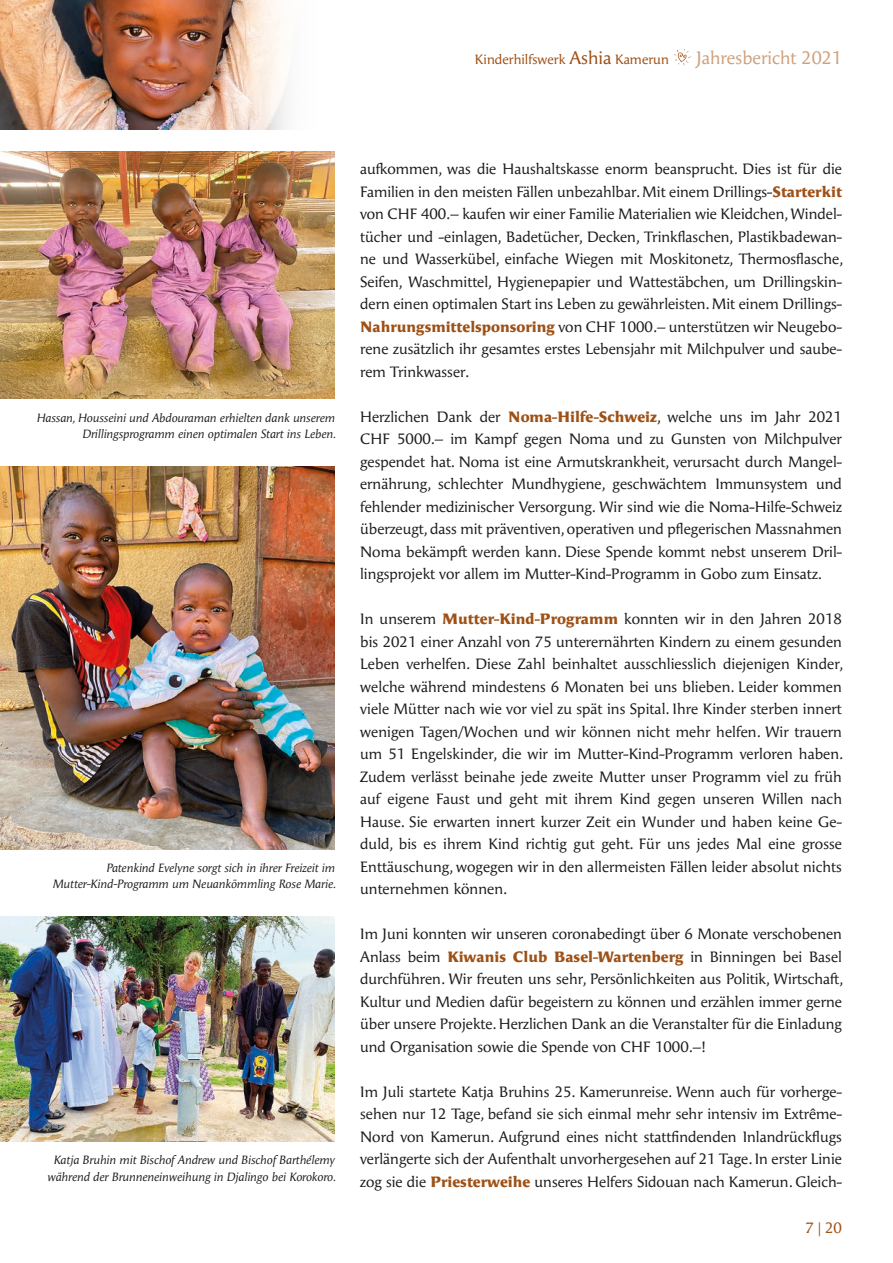
<style>
.page{position:relative;width:893px;height:1263px;background:#fff}
.page>*{position:absolute;margin:0;border:0;box-sizing:border-box;transform-origin:0 0}
.t1{font:18px "Angie Pro";color:#cfa17c}
.Grundschrift_PRO{font:15px/22.5px "Angie Pro";color:#1d1d1b;text-align:justify}
.t2{font:15px "Angie Pro";color:#9e5015}
.t3{font:13.5px "Angie Pro";color:#9e5015}
.Bildlegenden_rechtsb{font:italic 12px/16.5px "Angie Pro";color:#1d1d1b;text-align:right}
.s1{font-size:18px}
.s2{font-weight:900;color:#9e5015}
</style>
<div class="page">
<svg style="left:674px;top:49px;width:17px;height:17px"></svg>
<img style="left:0;top:0;width:287px;height:129px">
<img style="left:0;top:152px;width:335px;height:247px">
<img style="left:0;top:467px;width:335px;height:382px">
<img style="left:0;top:917px;width:335px;height:225px">
<p class="t3" style="left:475px;top:50px;width:195px">Kinderhilfswerk <span class="s1">Ashia</span> Kamerun</p>
<p class="t1" style="left:696px;top:45px;width:147px">Jahresbericht 2021</p>
<p class="Bildlegenden_rechtsb" style="left:36px;top:409px;width:301px">Hassan, Housseini und Abdouraman erhielten dank unserem<br>Drillingsprogramm einen optimalen Start ins Leben.</p>
<p class="Bildlegenden_rechtsb" style="left:53px;top:859px;width:285px">Patenkind Evelyne sorgt sich in ihrer Freizeit im<br>Mutter-Kind-Programm um Neuankömmling Rose Marie.</p>
<p class="Bildlegenden_rechtsb" style="left:47px;top:1151px;width:290px;text-align:center">Katja Bruhin mit Bischof Andrew und Bischof Barthélemy während der Brunneneinweihung in Djalingo bei Korokoro.</p>
<p class="Grundschrift_PRO" style="left:360px;top:157px;width:485px">aufkommen, was die Haushaltskasse enorm beansprucht. Dies ist für die Familien in den meisten Fällen unbezahlbar. Mit einem Drillings-<span class="s2">Starterkit </span>von CHF 400.– kaufen wir einer Familie Materialien wie Kleidchen, Windel&shy;tücher und -einlagen, Badetücher, Decken, Trinkflaschen, Plastikbadewan&shy;ne und Wasserkübel, einfache Wiegen mit Moskitonetz, Thermosflasche, Seifen, Waschmittel, Hygienepapier und Wattestäbchen, um Drillingskin&shy;dern einen optimalen Start ins Leben zu gewährleisten. Mit einem Drillings-<span class="s2">Nahrungsmittelsponsoring</span> von CHF 1000.– unterstützen wir Neugebo&shy;rene zusätzlich ihr gesamtes erstes Lebensjahr mit Milchpulver und saube&shy;rem Trinkwasser.</p>
<p class="Grundschrift_PRO" style="left:360px;top:404px;width:483px">Herzlichen Dank der <span class="s2">Noma-Hilfe-Schweiz</span>, welche uns im Jahr 2021<br>CHF 5000.– im Kampf gegen Noma und zu Gunsten von Milchpulver gespendet hat. Noma ist eine Armutskrankheit, verursacht durch Mangel&shy;ernährung, schlechter Mundhygiene, geschwächtem Immunsystem und fehlender medizinischer Versorgung. Wir sind wie die Noma-Hilfe-Schweiz überzeugt, dass mit präventiven, operativen und pflegerischen Massnahmen Noma bekämpft werden kann. Diese Spende kommt nebst unserem Dril&shy;lingsprojekt vor allem im Mutter-Kind-Programm in Gobo zum Einsatz.</p>
<p class="Grundschrift_PRO" style="left:360px;top:607px;width:485px">In unserem <span class="s2">Mutter-Kind-Programm</span> konnten wir in den Jahren 2018 bis 2021 einer Anzahl von 75 unterernährten Kindern zu einem gesunden Leben verhelfen. Diese Zahl beinhaltet ausschliesslich diejenigen Kinder, welche während mindestens 6 Monaten bei uns blieben. Leider kommen viele Mütter nach wie vor viel zu spät ins Spital. Ihre Kinder sterben innert wenigen Tagen/Wochen und wir können nicht mehr helfen. Wir trauern um 51 Engelskinder, die wir im Mutter-Kind-Programm verloren haben.<br>Zudem verlässt beinahe jede zweite Mutter unser Programm viel zu früh auf eigene Faust und geht mit ihrem Kind gegen unseren Willen nach Hause. Sie erwarten innert kurzer Zeit ein Wunder und haben keine Ge&shy;duld, bis es ihrem Kind richtig gut geht. Für uns jedes Mal eine grosse Enttäuschung, wogegen wir in den allermeisten Fällen leider absolut nichts unternehmen können.</p>
<p class="Grundschrift_PRO" style="left:360px;top:922px;width:485px">Im Juni konnten wir unseren coronabedingt über 6 Monate verschobenen Anlass beim <span class="s2">Kiwanis Club Basel-Wartenberg</span> in Binningen bei Basel durchführen. Wir freuten uns sehr, Persönlichkeiten aus Politik, Wirtschaft, Kultur und Medien dafür begeistern zu können und erzählen immer gerne über unsere Projekte. Herzlichen Dank an die Veranstalter für die Einladung und Organisation sowie die Spende von CHF 1000.–!</p>
<p class="Grundschrift_PRO" style="left:360px;top:1079px;width:483px">Im Juli startete Katja Bruhins 25. Kamerunreise. Wenn auch für vorherge&shy;sehen nur 12 Tage, befand sie sich einmal mehr sehr intensiv im Extrême-Nord von Kamerun. Aufgrund eines nicht stattfindenden Inlandrückflugs verlängerte sich der Aufenthalt unvorhergesehen auf 21 Tage. In erster Linie zog sie die <span class="s2">Priesterweihe</span> unseres Helfers Sidouan nach Kamerun. Gleich-</p>
<p class="t2" style="left:805px;top:1217px;width:38px">7 | 20</p>
</div>
